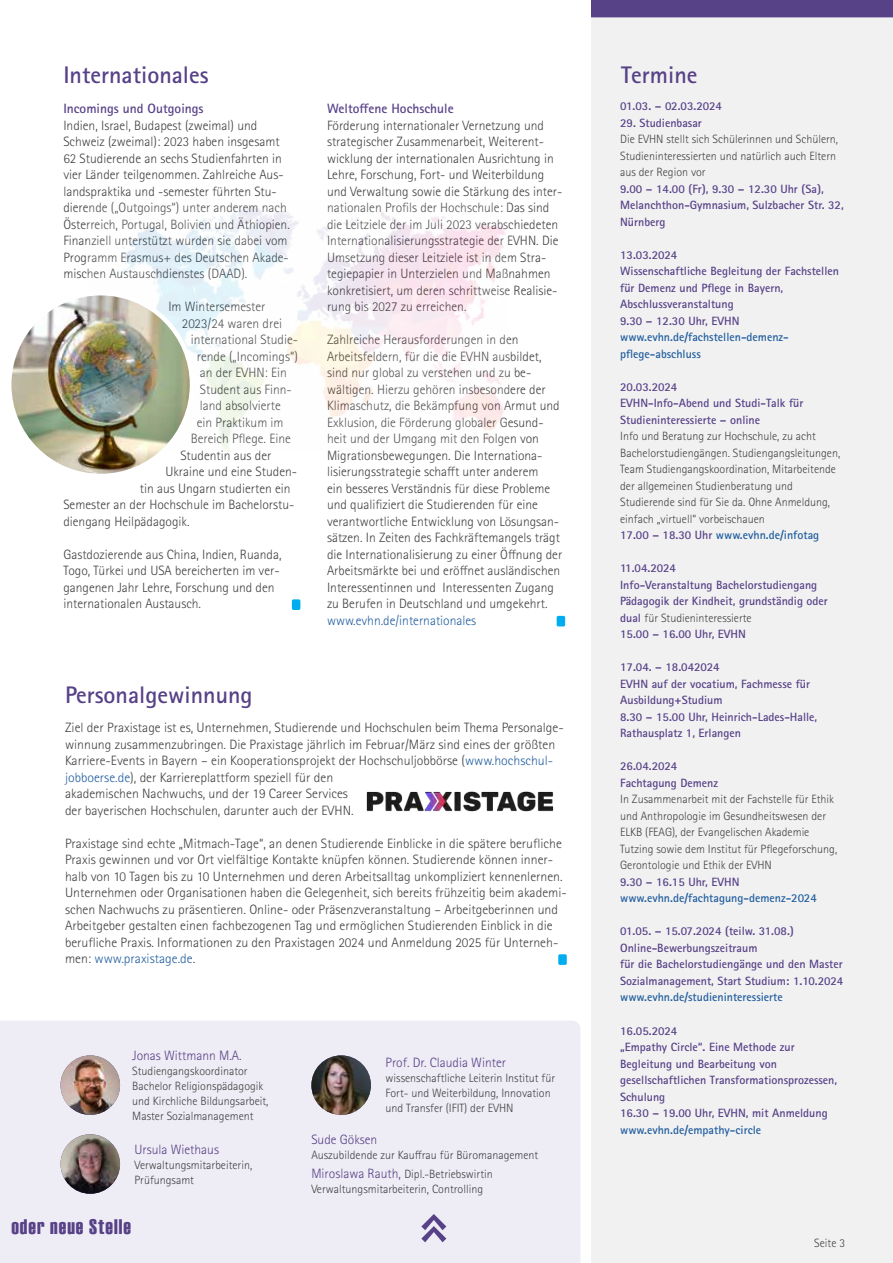
<style>
.page{position:relative;width:893px;height:1263px;background:#fff}
.page>*{position:absolute;margin:0;border:0;box-sizing:border-box;transform-origin:0 0}
.t1{font:700 24px "Rotis Sans Serif Std";color:#574187}
.t2{font:21px "Haettenschweiler";letter-spacing:.05em;color:#574187}
.t3{font:300 13.5px/16.5px "Rotis Sans Serif Std";color:#414042}
.t4{font:300 13.5px "Rotis Sans Serif Std";color:#574187}
.t5{font:700 13.5px "Rotis Sans Serif Std";color:#574187}
.t6{font:300 13.5px "Rotis Sans Serif Std";color:#215e9e}
.t7{font:300 12px/16.5px "Rotis Sans Serif Std";color:#414042}
.t8{font:700 12px/16.5px "Rotis Sans Serif Std";color:#574187}
.t9{font:700 12px/16.5px "Rotis Sans Serif Std";color:#215e9e}
.s1{color:#215e9e}
.s2{font-size:13.5px;color:#574187}
.s3{font-weight:700;color:#574187}
.s4{font-weight:700;color:#215e9e}
.s5{font-weight:300;color:#414042}
</style>
<div class="page">
<div style="left:0;top:1021px;width:580px;height:242px;background:#eeecf4"></div>
<div style="left:591px;top:17px;width:302px;height:1246px;background:#f1f1f2"></div>
<img style="left:61px;top:1134px;width:59px;height:60px;border-radius:30px">
<img style="left:61px;top:1055px;width:59px;height:60px;border-radius:30px">
<img style="left:311px;top:1055px;width:60px;height:60px;border-radius:30px">
<div style="left:292px;top:599px;width:8px;height:11px;background:#00aeef;border-radius:2px"></div>
<div style="left:557px;top:616px;width:8px;height:10px;background:#00aeef;border-radius:2px"></div>
<div style="left:591px;top:0;width:302px;height:17px;background:#574187"></div>
<img style="left:120px;top:207px;width:386px;height:244px">
<div style="left:558px;top:954px;width:9px;height:11px;background:#00aeef;border-radius:2px"></div>
<img style="left:366px;top:791px;width:188px;height:21px">
<img style="left:9px;top:293px;width:183px;height:183px;border-radius:91px">
<div style="left:7px;top:291px;width:187px;height:187px;border:4px solid #fff;border-radius:50%"></div>
<svg style="left:423px;top:1215px;width:22px;height:26px"></svg>
<h1 class="t1" style="left:63px;top:60px;width:147px">Internationales</h1>
<p class="t5" style="left:63px;top:100px;width:142px">Incomings und Outgoings</p>
<p class="t3" style="left:63px;top:117px;width:228px">Indien, Israel, Budapest (zweimal) und Schweiz (zweimal): 2023 haben insgesamt 62 Studierende an sechs Studienfahrten in vier Länder teilgenommen. Zahlreiche Aus&shy;landspraktika und -semester führten Stu&shy;dierende („Outgoings“) unter anderem nach Österreich, Portugal, Bolivien und Äthiopien.<br>Finanziell unterstützt wurden sie dabei vom Programm Erasmus+ des Deutschen Akade&shy;mischen Austauschdienstes (DAAD).</p>
<p class="t3" style="left:168px;top:299px;width:99px">Im Wintersemester</p>
<p class="t3" style="left:182px;top:315px;width:102px">2023/24 waren drei</p>
<p class="t3" style="left:191px;top:332px;width:109px">international Studie-</p>
<p class="t3" style="left:197px;top:348px;width:102px">rende („Incomings“)</p>
<p class="t3" style="left:200px;top:365px;width:88px">an der EVHN: Ein</p>
<p class="t3" style="left:200px;top:381px;width:93px">Student aus Finn-</p>
<p class="t3" style="left:200px;top:398px;width:82px">land absolvierte</p>
<p class="t3" style="left:197px;top:414px;width:88px">ein Praktikum im</p>
<p class="t3" style="left:191px;top:431px;width:101px">Bereich Pflege. Eine</p>
<p class="t3" style="left:180px;top:447px;width:92px">Studentin aus der</p>
<p class="t3" style="left:165px;top:464px;width:133px">Ukraine und eine Studen-</p>
<p class="t3" style="left:140px;top:480px;width:152px">tin aus Ungarn studierten ein</p>
<p class="t3" style="left:63px;top:497px;width:232px">Semester an der Hochschule im Bachelorstu-</p>
<p class="t3" style="left:63px;top:513px;width:128px">diengang Heilpädagogik.</p>
<p class="t3" style="left:63px;top:546px;width:220px">Gastdozierende aus China, Indien, Ruanda, Togo, Türkei und USA bereicherten im ver&shy;gangenen Jahr Lehre, Forschung und den internationalen Austausch.</p>
<p class="t5" style="left:327px;top:100px;width:128px">Weltoffene Hochschule</p>
<p class="t3" style="left:327px;top:117px;width:237px">Förderung internationaler Vernetzung und strategischer Zusammenarbeit, Weiterent&shy;wicklung der internationalen Ausrichtung in Lehre, Forschung, Fort- und Weiterbildung und Verwaltung sowie die Stärkung des inter&shy;nationalen Profils der Hochschule: Das sind die Leitziele der im Juli 2023 verabschiedeten Internationalisierungsstrategie der EVHN. Die Umsetzung dieser Leitziele ist in dem Stra&shy;tegiepapier in Unterzielen und Maßnahmen konkretisiert, um deren schrittweise Realisie&shy;rung bis 2027 zu erreichen.</p>
<p class="t3" style="left:327px;top:332px;width:237px">Zahlreiche Herausforderungen in den Arbeitsfeldern, für die die EVHN ausbildet, sind nur global zu verstehen und zu be&shy;wältigen. Hierzu gehören insbesondere der Klimaschutz, die Bekämpfung von Armut und Exklusion, die Förderung globaler Gesund&shy;heit und der Umgang mit den Folgen von Migrationsbewegungen. Die Internationa&shy;lisierungsstrategie schafft unter anderem<br>ein besseres Verständnis für diese Probleme und qualifiziert die Studierenden für eine verantwortliche Entwicklung von Lösungsan&shy;sätzen. In Zeiten des Fachkräftemangels trägt die Internationalisierung zu einer Öffnung der Arbeitsmärkte bei und eröffnet ausländischen Interessentinnen und Interessenten Zugang zu Berufen in Deutschland und umgekehrt.</p>
<p class="t6" style="left:327px;top:613px;width:151px">www.evhn.de/internationales</p>
<h1 class="t1" style="left:65px;top:679px;width:189px">Personalgewinnung</h1>
<p class="t3" style="left:65px;top:720px;width:500px">Ziel der Praxistage ist es, Unternehmen, Studierende und Hochschulen beim Thema Personalge&shy;winnung zusammenzubringen. Die Praxistage jährlich im Februar/März sind eines der größten Karriere-Events in Bayern – ein Kooperationsprojekt der Hochschuljobbörse (<span class="s1">www.hochschul&shy;jobboerse.de</span>), der Karriereplattform speziell für den<br>akademischen Nachwuchs, und der 19 Career Services<br>der bayerischen Hochschulen, darunter auch der EVHN.</p>
<p class="t3" style="left:65px;top:835px;width:503px">Praxistage sind echte „Mitmach-Tage“, an denen Studierende Einblicke in die spätere berufliche Praxis gewinnen und vor Ort vielfältige Kontakte knüpfen können. Studierende können inner&shy;halb von 10 Tagen bis zu 10 Unternehmen und deren Arbeitsalltag unkompliziert kennenlernen.<br>Unternehmen oder Organisationen haben die Gelegenheit, sich bereits frühzeitig beim akademi&shy;schen Nachwuchs zu präsentieren. Online- oder Präsenzveranstaltung – Arbeitgeberinnen und Arbeitgeber gestalten einen fachbezogenen Tag und ermöglichen Studierenden Einblick in die berufliche Praxis. Informationen zu den Praxistagen 2024 und Anmeldung 2025 für Unterneh&shy;men: <span class="s1">www.praxistage.de</span>.</p>
<p class="t4" style="left:132px;top:1047px;width:111px">Jonas Wittmann M.A.</p>
<p class="t7" style="left:132px;top:1063px;width:138px;line-height:15px">Studiengangskoordinator<br>Bachelor Religionspädagogik und Kirchliche Bildungsarbeit,<br>Master Sozialmanagement</p>
<p class="t4" style="left:135px;top:1141px;width:86px">Ursula Wiethaus</p>
<p class="t7" style="left:135px;top:1157px;width:119px;line-height:15px">Verwaltungsmitarbeiterin,<br>Prüfungsamt</p>
<h2 class="t2" style="left:11px;top:1215px;width:121px">oder neue Stelle</h2>
<p class="t4" style="left:386px;top:1055px;width:122px">Prof. Dr. Claudia Winter</p>
<p class="t7" style="left:386px;top:1071px;width:171px;line-height:15px">wissenschaftliche Leiterin Institut für<br>Fort- und Weiterbildung, Innovation und Transfer (IFIT) der EVHN</p>
<p class="t4" style="left:311px;top:1131px;width:67px">Sude Göksen</p>
<p class="t7" style="left:311px;top:1145px;width:228px;line-height:19.5px">Auszubildende zur Kauffrau für Büromanagement<br><span class="s2">Miroslawa Rauth,</span> Dipl.-Betriebswirtin</p>
<p class="t7" style="left:311px;top:1181px;width:173px">Verwaltungsmitarbeiterin, Controlling</p>
<h1 class="t1" style="left:621px;top:60px;width:78px">Termine</h1>
<p class="t8" style="left:620px;top:98px;width:103px">01.03. – 02.03.2024</p>
<p class="t8" style="left:620px;top:114px;width:83px">29. Studienbasar</p>
<p class="t7" style="left:620px;top:131px;width:219px">Die EVHN stellt sich Schülerinnen und Schülern,<br>Studieninteressierten und natürlich auch Eltern aus der Region vor</p>
<p class="t8" style="left:620px;top:180px;width:225px">9.00 – 14.00 (Fr), 9.30 – 12.30 Uhr (Sa),<br>Melanchthon-Gymnasium, Sulzbacher Str. 32,<br>Nürnberg</p>
<p class="t8" style="left:620px;top:246px;width:220px">13.03.2024<br>Wissenschaftliche Begleitung der Fachstellen für Demenz und Pflege in Bayern,<br>Abschlussveranstaltung<br>9.30 – 12.30 Uhr, EVHN</p>
<p class="t9" style="left:620px;top:329px;width:170px">www.evhn.de/fachstellen-demenz&shy;pflege-abschluss</p>
<p class="t8" style="left:620px;top:378px;width:185px">20.03.2024<br>EVHN-Info-Abend und Studi-Talk für<br>Studieninteressierte – online</p>
<p class="t7" style="left:620px;top:428px;width:222px">Info und Beratung zur Hochschule, zu acht Bachelorstudiengängen. Studiengangsleitungen, Team Studiengangskoordination, Mitarbeitende der allgemeinen Studienberatung und Studierende sind für Sie da. Ohne Anmeldung, einfach „virtuell“ vorbeischauen<br><span class="s3">17.00 – 18.30 Uhr</span> <span class="s4">www.evhn.de/infotag</span></p>
<p class="t8" style="left:620px;top:560px;width:209px">11.04.2024<br>Info-Veranstaltung Bachelorstudiengang<br>Pädagogik der Kindheit, grundständig oder dual <span class="s5">für Studieninteressierte<br></span>15.00 – 16.00 Uhr, EVHN</p>
<p class="t8" style="left:620px;top:659px;width:199px">17.04. – 18.042024<br>EVHN auf der vocatium, Fachmesse für<br>Ausbildung+Studium<br>8.30 – 15.00 Uhr, Heinrich-Lades-Halle,<br>Rathausplatz 1, Erlangen</p>
<p class="t8" style="left:620px;top:758px;width:100px">26.04.2024<br>Fachtagung Demenz</p>
<p class="t7" style="left:620px;top:791px;width:219px">In Zusammenarbeit mit der Fachstelle für Ethik und Anthropologie im Gesundheitswesen der ELKB (FEAG), der Evangelischen Akademie Tutzing sowie dem Institut für Pflegeforschung, Gerontologie und Ethik der EVHN</p>
<p class="t8" style="left:620px;top:873px;width:121px">9.30 – 16.15 Uhr, EVHN</p>
<p class="t9" style="left:620px;top:890px;width:198px">www.evhn.de/fachtagung-demenz-2024</p>
<p class="t8" style="left:620px;top:923px;width:225px">01.05. – 15.07.2024 (teilw. 31.08.)<br>Online-Bewerbungszeitraum<br>für die Bachelorstudiengänge und den Master Sozialmanagement, Start Studium: 1.10.2024</p>
<p class="t9" style="left:620px;top:989px;width:164px">www.evhn.de/studieninteressierte</p>
<p class="t8" style="left:620px;top:1022px;width:219px">16.05.2024<br>„Empathy Circle“. Eine Methode zur<br>Begleitung und Bearbeitung von gesellschaftlichen Transformationsprozessen,<br>Schulung<br>16.30 – 19.00 Uhr, EVHN, mit Anmeldung</p>
<p class="t9" style="left:620px;top:1121px;width:143px">www.evhn.de/empathy-circle</p>
<p class="t7" style="left:814px;top:1235px;width:32px">Seite 3</p>
</div>
